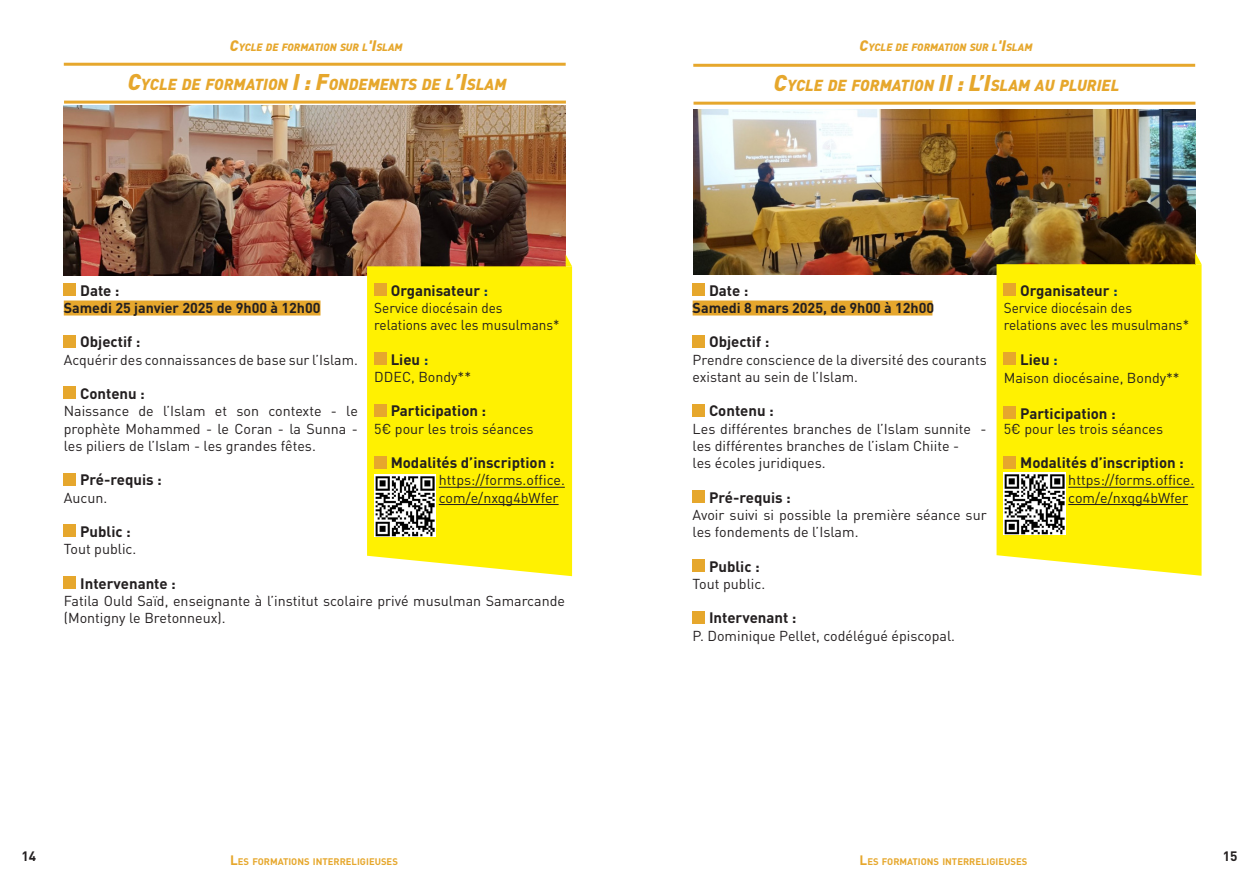
<style>
.page{position:relative;width:1259px;height:893px;background:#fff}
.page>*{position:absolute;margin:0;border:0;box-sizing:border-box;transform-origin:0 0}
.t1{font:italic 900 15.75px "DIN Pro";color:#e6a72d}
.t2{font:italic 900 15.75px "DIN Pro";color:#e6a72c}
.Intertitre{font:700 15px "DIN Pro";color:#231f20}
.t3{font:14.25px/17.2px "DIN Pro";color:#231f20}
.t4{font:14.25px "DIN Pro";color:#231f20;scale:.95 1}
.t5{font:700 14.25px "DIN Pro";color:#231f20}
.t6{font:700 13.5px "DIN Pro";color:#231f20}
.t7{font:italic 900 10.5px "DIN Pro";color:#e6a72d}
.t8{font:700 9.45px "DIN Pro";color:#e6a72c}
.s1{font-size:15px}
.s2{font-size:22.5px}
.s3{color:#0d3755}
.s4{font-size:13.5px}
</style>
<div class="page">
<hr style="left:64px;top:63px;width:502px;height:3px;background:#e6a72d">
<hr style="left:64px;top:101px;width:502px;height:3px;background:#e6a72d">
<img style="left:64px;top:106px;width:502px;height:170px">
<div style="left:64px;top:283px;width:12px;height:13px;background:#e6a72d"></div>
<div style="left:64px;top:301px;width:256px;height:15px;background:#e6a72d"></div>
<div style="left:64px;top:335px;width:12px;height:12px;background:#e6a72d"></div>
<div style="left:64px;top:387px;width:12px;height:12px;background:#e6a72d"></div>
<div style="left:64px;top:473px;width:12px;height:12px;background:#e6a72d"></div>
<div style="left:64px;top:525px;width:12px;height:12px;background:#e6a72d"></div>
<div style="left:64px;top:577px;width:12px;height:12px;background:#e6a72d"></div>
<div style="left:367px;top:266px;width:205px;height:310px;background:#fff101"></div>
<hr style="left:439px;top:487px;width:126px;height:1px;background:#231f20">
<hr style="left:439px;top:504px;width:119px;height:1px;background:#231f20">
<div style="left:374px;top:283px;width:12px;height:13px;background:#e6a72d"></div>
<div style="left:374px;top:352px;width:12px;height:12px;background:#e6a72d"></div>
<div style="left:374px;top:404px;width:12px;height:12px;background:#e6a72d"></div>
<div style="left:374px;top:456px;width:12px;height:12px;background:#e6a72d"></div>
<svg style="left:566px;top:255px;width:6px;height:11px"></svg>
<img style="left:374px;top:475px;width:62px;height:62px">
<hr style="left:693px;top:64px;width:502px;height:3px;background:#e6a72c">
<hr style="left:693px;top:102px;width:502px;height:3px;background:#e6a72c">
<img style="left:693px;top:109px;width:502px;height:166px">
<div style="left:692px;top:283px;width:13px;height:13px;background:#e6a72c"></div>
<div style="left:692px;top:301px;width:240px;height:15px;background:#e6a72d"></div>
<div style="left:692px;top:335px;width:13px;height:12px;background:#e6a72c"></div>
<div style="left:692px;top:404px;width:13px;height:12px;background:#e6a72c"></div>
<div style="left:692px;top:490px;width:13px;height:12px;background:#e6a72c"></div>
<div style="left:692px;top:559px;width:13px;height:13px;background:#e6a72c"></div>
<div style="left:692px;top:611px;width:13px;height:12px;background:#e6a72c"></div>
<div style="left:996px;top:264px;width:205px;height:312px;background:#fff101"></div>
<hr style="left:1068px;top:487px;width:126px;height:1px;background:#231f20">
<hr style="left:1068px;top:504px;width:120px;height:1px;background:#231f20">
<div style="left:1003px;top:283px;width:13px;height:13px;background:#e6a72c"></div>
<div style="left:1003px;top:352px;width:13px;height:12px;background:#e6a72c"></div>
<div style="left:1003px;top:406px;width:13px;height:12px;background:#e6a72c"></div>
<div style="left:1003px;top:456px;width:13px;height:12px;background:#e6a72c"></div>
<svg style="left:1195px;top:252px;width:6px;height:12px"></svg>
<img style="left:1003px;top:473px;width:62px;height:62px">
<p class="t7" style="left:230px;top:38px;width:174px"><span class="s1">C</span>YCLE DE FORMATION SUR L<span class="s1">'I</span>SLAM</p>
<p class="t1" style="left:128px;top:71px;width:380px"><span class="s2">C</span>YCLE DE FORMATION <span class="s2">I : F</span>ONDEMEN TS DE L<span class="s2">’I</span>SLAM</p>
<p class="t7" style="left:859px;top:38px;width:174px"><span class="s1">C</span>YCLE DE FORMATION SUR L<span class="s1">'I</span>SLAM</p>
<p class="t2" style="left:774px;top:72px;width:347px"><span class="s2">C</span>YCLE DE FORMATION <span class="s2">II : L’I</span>SLAM AU PLURIEL</p>
<p class="Intertitre" style="left:391px;top:278px;width:99px">Organisateur <span class="s3">:</span></p>
<p class="t4" style="left:374px;top:296px;width:137px">Service diocésain des</p>
<p class="t4" style="left:374px;top:314px;width:196px">relations avec les musulmans*</p>
<p class="Intertitre" style="left:391px;top:347px;width:39px">Lieu <span class="s3">:</span></p>
<p class="t3" style="left:374px;top:367px;width:98px">DDEC, Bondy**</p>
<p class="Intertitre" style="left:391px;top:398px;width:97px">Participation :</p>
<p class="t3" style="left:374px;top:418px;width:161px">5€ pour les trois séances</p>
<p class="Intertitre" style="left:391px;top:450px;width:165px">Modalités d’inscription :</p>
<p class="t3" style="left:439px;top:470px;width:128px">https://forms.office. com/e/nxqg4bWfer</p>
<p class="Intertitre" style="left:80px;top:278px;width:41px">Date :</p>
<p class="t5" style="left:64px;top:296px;width:258px">Samedi 25 janvier 2025 de 9h00 à 12h00</p>
<p class="t5" style="left:123px;top:296px;width:9px">7</p>
<p class="t5" style="left:206px;top:296px;width:9px">4</p>
<p class="Intertitre" style="left:80px;top:329px;width:62px">Objectif :</p>
<p class="t3" style="left:64px;top:349px;width:295px">Acquérir des connaissances de base sur l’Islam.</p>
<p class="Intertitre" style="left:80px;top:381px;width:66px">Contenu :</p>
<p class="t3" style="left:64px;top:401px;width:296px;text-align:justify">Naissance de l’Islam et son contexte - le prophète Mohammed - le Coran - la Sunna - les piliers de l’Islam - les grandes fêtes.</p>
<p class="Intertitre" style="left:80px;top:467px;width:83px">Pré-requis :</p>
<p class="t3" style="left:64px;top:487px;width:45px">Aucun.</p>
<p class="Intertitre" style="left:80px;top:519px;width:52px">Public :</p>
<p class="t3" style="left:64px;top:539px;width:74px">Tout public.</p>
<p class="Intertitre" style="left:80px;top:571px;width:97px">Intervenante :</p>
<p class="t3" style="left:64px;top:591px;width:503px">Fatila Ould Saïd, enseignante à l’institut scolaire privé musulman Samarcande (Montigny le Bretonneux).</p>
<p class="Intertitre" style="left:709px;top:278px;width:41px">Date :</p>
<p class="t5" style="left:744px;top:296px;width:9px">9</p>
<p class="t5" style="left:815px;top:296px;width:109px">4 de 9h00 à 12h0</p>
<p class="Intertitre" style="left:709px;top:329px;width:62px">Objectif :</p>
<p class="t3" style="left:692px;top:349px;width:295px">Prendre conscience de la diversité des courants existant au sein de l’Islam.</p>
<p class="Intertitre" style="left:709px;top:398px;width:66px">Contenu :</p>
<p class="t3" style="left:692px;top:418px;width:295px">Les différentes branches de l’Islam sunnite - les différentes branches de l’islam Chiite -</p>
<p class="t3" style="left:692px;top:453px;width:135px">les écoles juridiques.</p>
<p class="Intertitre" style="left:709px;top:485px;width:83px">Pré-requis :</p>
<p class="t3" style="left:692px;top:505px;width:295px">Avoir suivi si possible la première séance sur les fondements de l’Islam.</p>
<p class="Intertitre" style="left:709px;top:554px;width:52px">Public :</p>
<p class="t3" style="left:692px;top:574px;width:74px">Tout public.</p>
<p class="Intertitre" style="left:709px;top:605px;width:89px">Intervenant :</p>
<p class="t3" style="left:692px;top:625px;width:264px">P. Dominique Pellet, codélégué épiscopal.</p>
<p class="t5" style="left:692px;top:296px;width:243px">Samedi 8 mars 2025, de 9h00 à 12h00</p>
<p class="Intertitre" style="left:1020px;top:278px;width:99px">Organisateur <span class="s3">:</span></p>
<p class="t4" style="left:1003px;top:296px;width:137px">Service diocésain des</p>
<p class="t4" style="left:1003px;top:314px;width:196px">relations avec les musulmans*</p>
<p class="Intertitre" style="left:1020px;top:347px;width:39px">Lieu <span class="s3">:</span></p>
<p class="t3" style="left:1003px;top:367px;width:177px">Maison diocésaine, Bondy**</p>
<p class="Intertitre" style="left:1020px;top:401px;width:97px">Participation :</p>
<p class="t3" style="left:1003px;top:418px;width:161px">5€ pour les trois séances</p>
<p class="Intertitre" style="left:1020px;top:450px;width:165px">Modalités d’inscription :</p>
<p class="t3" style="left:1068px;top:470px;width:128px">https://forms.office. com/e/nxqg4bWfer</p>
<p class="t6" style="left:21px;top:845px;width:16px">14</p>
<p class="t6" style="left:1223px;top:845px;width:16px">15</p>
<p class="t8" style="left:230px;top:853px;width:169px"><span class="s4">L</span>ES FORMATIONS INTERRELIGIEUSES</p>
<p class="t8" style="left:859px;top:853px;width:169px"><span class="s4">L</span>ES FORMATIONS INTERRELIGIEUSES</p>
</div>
